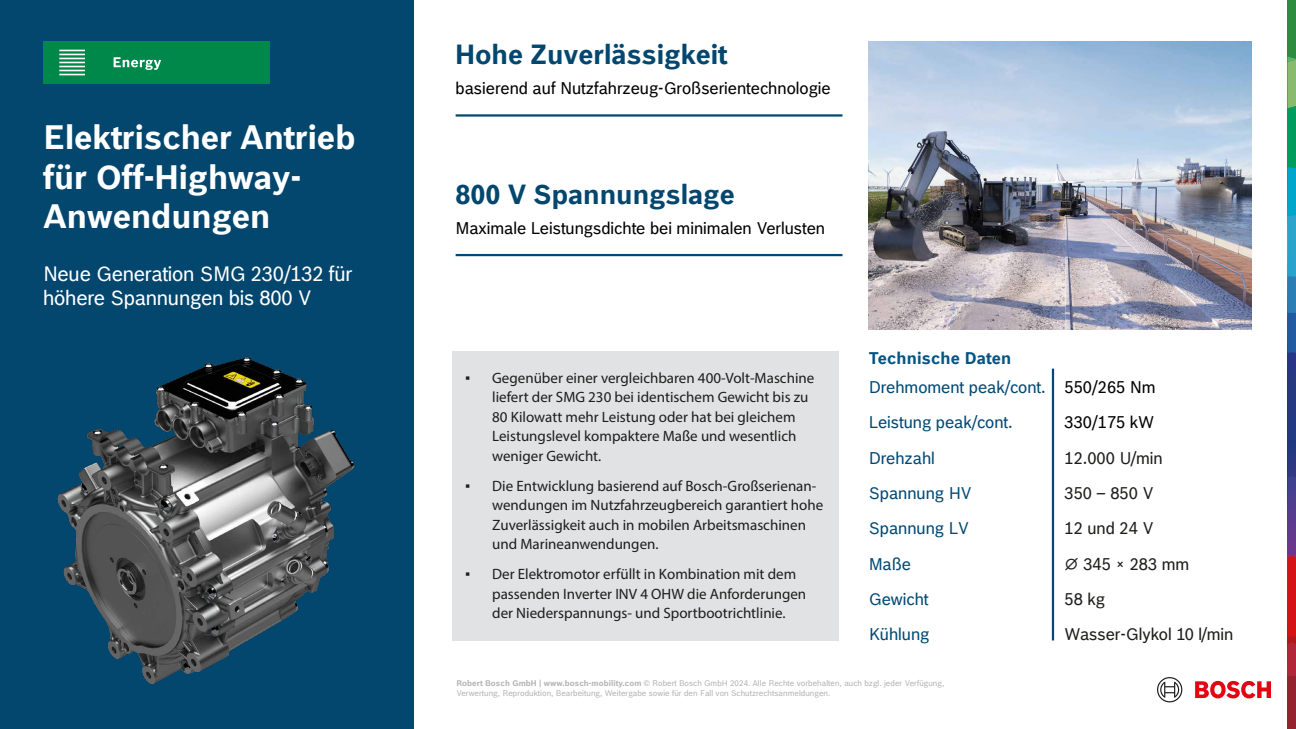
<style>
.page{position:relative;width:1296px;height:729px;background:#fff}
.page>*{position:absolute;margin:0;border:0;box-sizing:border-box;transform-origin:0 0}
.t1{font:700 33px/39.6px "Bosch Office Sans";color:#fff}
.t2{font:700 27px "Bosch Office Sans";color:#03466e}
.t3{font:20.25px/24.3px "Bosch Office Sans";letter-spacing:-.01em;color:#fff}
.t4{font:16.5px "Bosch Office Sans";color:#000}
.t5{font:16.5px "Bosch Office Sans";color:#004975}
.t6{font:16.5px "Bosch Office Sans";color:#1d1d1b}
.t7{font:700 16.5px "Bosch Office Sans";letter-spacing:.01em;color:#045585}
.t8{font:15px/19.5px "Myriad Pro";color:#1d1d1b}
.t9{font:8.1px/10.6px "Bosch Office Sans";letter-spacing:.01em;color:#b3b4b5}
.s1{font-family:"Times New Roman"}
.s2{color:#000}
.s3{font-weight:700}
</style>
<div class="page">
<div style="left:0;top:0;width:414px;height:729px;background:#03466e"></div>
<div style="left:1287px;top:677px;width:9px;height:52px;background:#942330"></div>
<svg style="left:1287px;top:0;width:9px;height:677px;background:#496378"></svg>
<svg style="left:1195px;top:681px;width:76px;height:17px"></svg>
<svg style="left:1157px;top:677px;width:25px;height:25px"></svg>
<hr style="left:456px;top:114px;width:386px;height:3px;background:#004975">
<hr style="left:456px;top:254px;width:386px;height:2px;background:#004975">
<hr style="left:1052px;top:369px;width:2px;height:271px;background:#004975">
<img style="left:57px;top:356px;width:298px;height:329px">
<div style="left:43px;top:41px;width:227px;height:43px;background:#00884b"></div>
<svg style="left:114px;top:57px;width:47px;height:13px"></svg>
<svg style="left:59px;top:50px;width:26px;height:25px"></svg>
<img style="left:869px;top:41px;width:383px;height:288px">
<div style="left:452px;top:351px;width:387px;height:289px;background:#e0e2e4"></div>
<h1 class="t1" style="left:43px;top:115px;width:314px">Elektrischer Antrieb für Off-Highway-<br>Anwendungen</h1>
<h3 class="t3" style="left:43px;top:260px;width:310px">Neue Generation SMG 230/132 für höhere Spannungen bis 800 V</h3>
<h2 class="t2" style="left:456px;top:33px;width:273px">Hohe Zuverlässigkeit</h2>
<p class="t4" style="left:456px;top:76px;width:377px">basierend auf Nutzfahrzeug-Großserientechnologie</p>
<h2 class="t2" style="left:456px;top:173px;width:281px">800 V Spannungslage</h2>
<p class="t4" style="left:456px;top:216px;width:371px">Maximale Leistungsdichte bei minimalen Verlusten</p>
<p class="t8" style="left:492px;top:368px;width:324px;text-indent:-27px"><span class="s1">▪</span> Gegenüber einer vergleichbaren 400-Volt-Maschine liefert der SMG 230 bei identischem Gewicht bis zu 80 Kilowatt mehr Leistung oder hat bei gleichem Leistungslevel kompaktere Maße und wesentlich weniger Gewicht.</p>
<p class="t8" style="left:492px;top:476px;width:333px;text-indent:-27px"><span class="s1">▪</span> Die Entwicklung basierend auf Bosch-Großserienan&shy;wendungen im Nutzfahrzeugbereich garantiert hohe Zuverlässigkeit auch in mobilen Arbeitsmaschinen und Marineanwendungen.</p>
<p class="t8" style="left:492px;top:564px;width:316px;text-indent:-27px"><span class="s1">▪</span> Der Elektromotor erfüllt in Kombination mit dem passenden Inverter INV 4 OHW die Anforderungen der Niederspannungs- und Sportbootrichtlinie.</p>
<p class="t7" style="left:869px;top:345px;width:144px">Technische Daten</p>
<p class="t5" style="left:869px;top:374px;width:288px">Drehmoment peak/cont. <span class="s2">550/265 Nm</span></p>
<p class="t5" style="left:869px;top:410px;width:145px">Leistung peak/cont.</p>
<p class="t4" style="left:1065px;top:410px;width:91px">330/175 kW</p>
<p class="t5" style="left:869px;top:445px;width:68px">Drehzahl</p>
<p class="t6" style="left:1065px;top:445px;width:100px">12.000 U/min</p>
<p class="t5" style="left:869px;top:481px;width:104px">Spannung HV</p>
<p class="t6" style="left:1065px;top:481px;width:90px">350 – 850 V</p>
<p class="t5" style="left:869px;top:516px;width:101px">Spannung LV</p>
<p class="t6" style="left:1065px;top:516px;width:90px">12 und 24 V</p>
<p class="t5" style="left:869px;top:551px;width:44px">Maße</p>
<p class="t6" style="left:1065px;top:551px;width:126px">∅ 345 × 283 mm</p>
<p class="t5" style="left:869px;top:587px;width:61px">Gewicht</p>
<p class="t6" style="left:1065px;top:587px;width:42px">58 kg</p>
<p class="t5" style="left:869px;top:622px;width:62px">Kühlung</p>
<p class="t6" style="left:1065px;top:622px;width:170px">Wasser-Glykol 10 l/min</p>
<p class="t9" style="left:456px;top:677px;width:489px"><span class="s3">Robert Bosch GmbH | www.bosch-mobility.com</span> © Robert Bosch GmbH 2024. Alle Rechte vorbehalten, auch bzgl. jeder Verfügung,<br>Verwertung, Reproduktion, Bearbeitung, Weitergabe sowie für den Fall von Schutzrechtsanmeldungen.</p>
</div>
